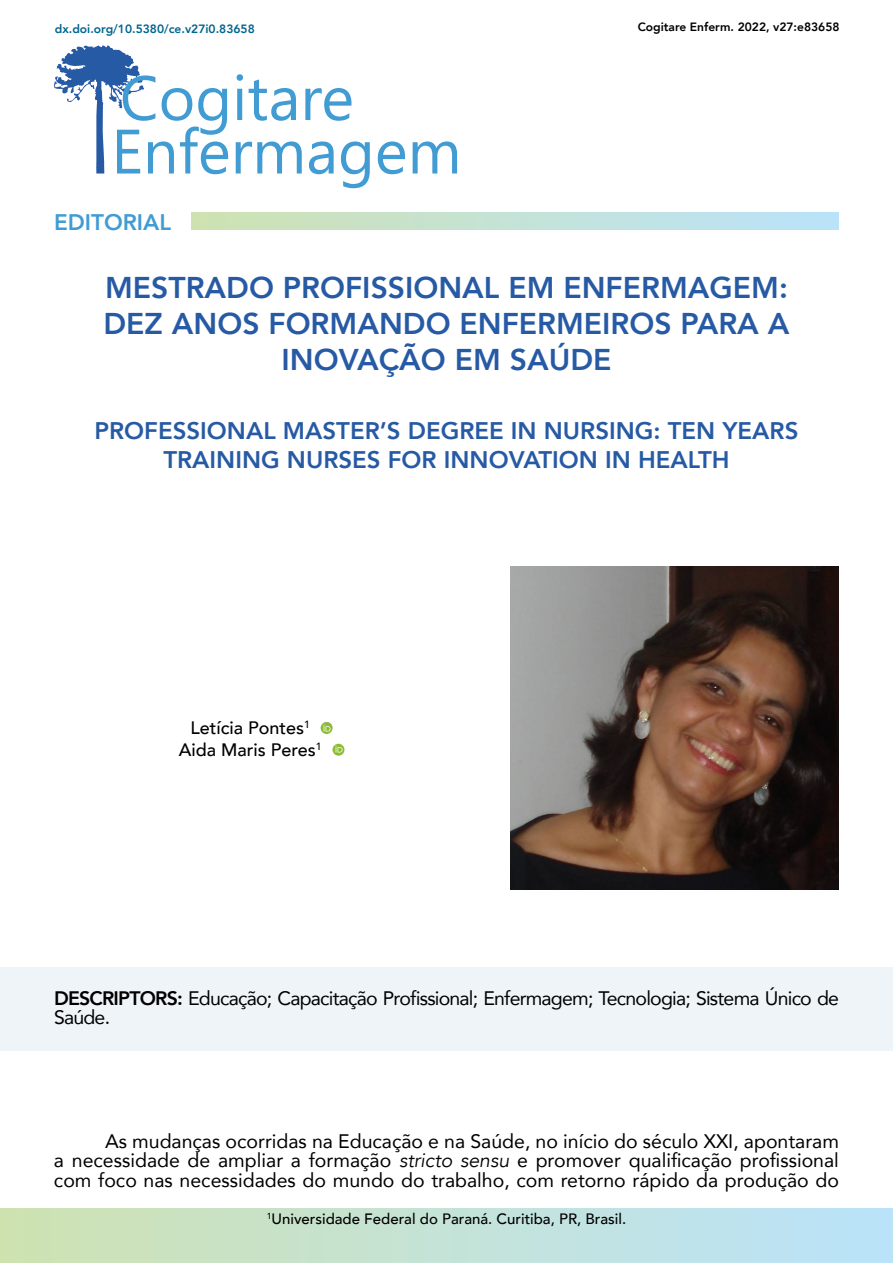
<style>
.page{position:relative;width:893px;height:1263px;background:#fff}
.page>*{position:absolute;margin:0;border:0;box-sizing:border-box;transform-origin:0 0}
.t1{font:800 30px/36px "Avenir";color:#275aa4;text-align:center}
.t2{font:800 24px/28.8px "Avenir";color:#275aa4;text-align:center}
.t3{font:800 22.5px "Avenir";color:#409cd4}
.t4{font:19.5px/19.5px "Avenir";letter-spacing:-.04em;color:#000;text-align:justify}
.t5{font:500 18px/21.6px "Avenir";color:#000;text-align:center}
.t6{font:500 15px "Avenir";color:#000}
.t7{font:800 12px "Avenir";color:#00658f}
.t8{font:800 12px "Avenir";color:#000}
.s1{font-weight:800}
.s2{font-style:italic}
</style>
<div class="page">
<svg style="left:236px;top:141px;width:66px;height:32px"></svg>
<svg style="left:309px;top:141px;width:25px;height:33px"></svg>
<svg style="left:341px;top:141px;width:29px;height:47px"></svg>
<svg style="left:378px;top:141px;width:27px;height:33px"></svg>
<svg style="left:413px;top:141px;width:44px;height:32px"></svg>
<svg style="left:54px;top:45px;width:174px;height:129px"></svg>
<svg style="left:237px;top:74px;width:6px;height:46px"></svg>
<svg style="left:249px;top:79px;width:47px;height:42px"></svg>
<svg style="left:305px;top:88px;width:46px;height:33px"></svg>
<div style="left:191px;top:213px;width:648px;height:16px;background:linear-gradient(to right,#cee2b2,#bae3fb)"></div>
<div style="left:0;top:1209px;width:893px;height:54px;background:linear-gradient(to right,#cee2b1,#bae3fb)"></div>
<img style="left:510px;top:566px;width:329px;height:324px">
<div style="left:0;top:967px;width:893px;height:84px;background:#eff4f9"></div>
<svg style="left:321px;top:722px;width:12px;height:12px"></svg>
<svg style="left:333px;top:744px;width:11px;height:12px"></svg>
<p class="t7" style="left:55px;top:20px;width:201px">dx.doi.org/10.5380/ce.v27i0.83658</p>
<p class="t3" style="left:54px;top:204px;width:119px">EDITORIAL</p>
<p class="t8" style="left:638px;top:17px;width:203px">Cogitare Enferm. 2022, v27:e83658</p>
<h1 class="t1" style="left:103px;top:269px;width:687px">MESTRADO PROFISSIONAL EM ENFERMAGEM:<br>DEZ ANOS FORMANDO ENFERMEIROS PARA A<br>INOVAÇÃO EM SAÚDE</h1>
<p class="t2" style="left:95px;top:416px;width:705px">PROFESSIONAL MASTER’S DEGREE IN NURSING: TEN YEARS<br>TRAINING NURSES FOR INNOVATION IN HEALTH</p>
<p class="t5" style="left:179px;top:716px;width:144px">Letícia Pontes<sup>1<br></sup>Aida Maris Peres<sup>1</sup></p>
<p class="t4" style="left:54px;top:989px;width:786px;line-height:18.6px"><span class="s1">DESCRIPTORS:</span> Educação; Capacitação Profissional; Enfermagem; Tecnologia; Sistema Único de<br>Saúde.</p>
<p class="t4" style="left:54px;top:1131px;width:786px;text-indent:51px">As mudanças ocorridas na Educação e na Saúde, no início do século XXI, apontaram a necessidade de ampliar a formação <span class="s2">stricto sensu</span> e promover qualificação profissional com foco nas necessidades do mundo do trabalho, com retorno rápido da produção do</p>
<p class="t6" style="left:267px;top:1206px;width:361px"><sup>1</sup>Universidade Federal do Paraná. Curitiba, PR, Brasil.</p>
</div>
